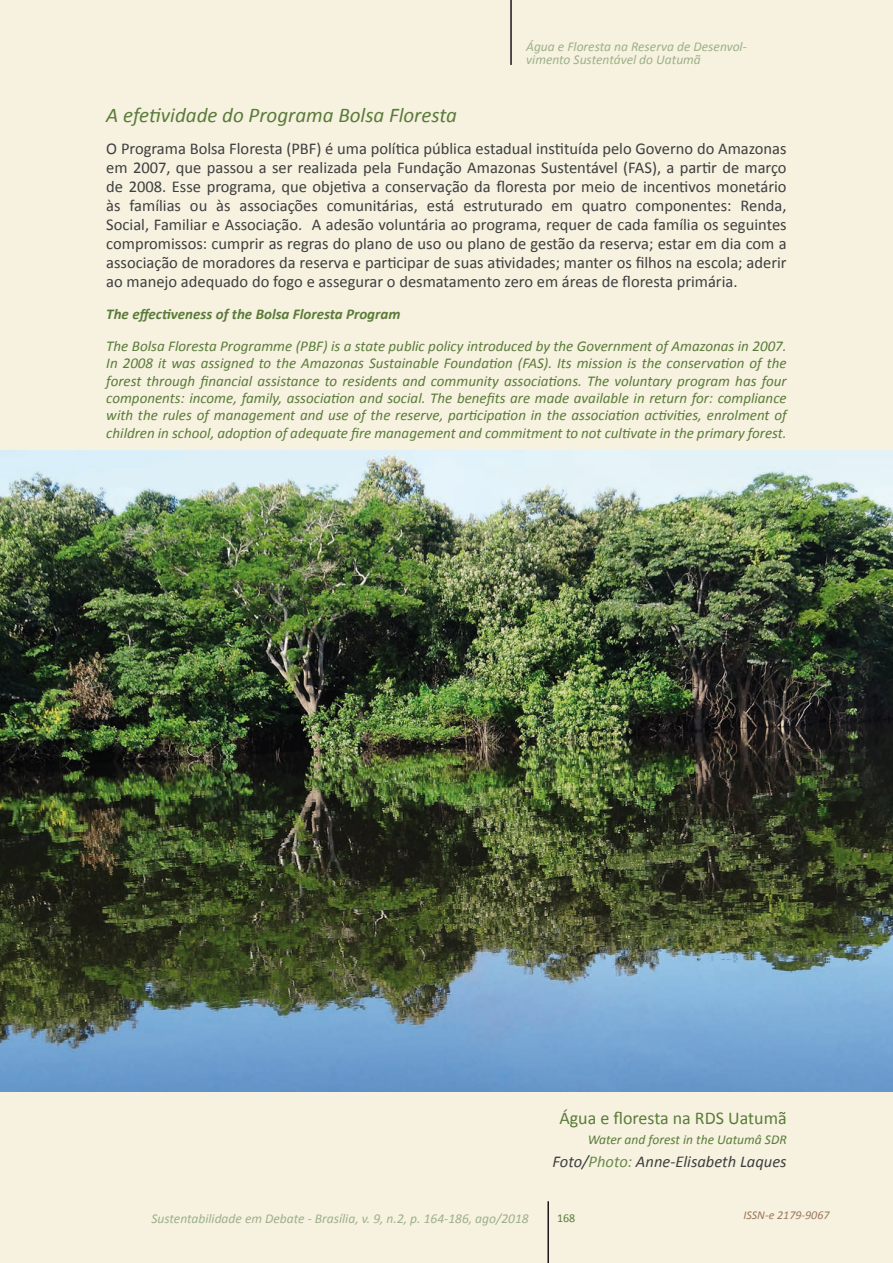
<style>
.page{position:relative;width:893px;height:1263px;background:#f6f2df}
.page>*{position:absolute;margin:0;border:0;box-sizing:border-box;transform-origin:0 0}
.t1{font:italic 21px "Calibri";color:#5b7b3a}
.t2{font:18px "Calibri";color:#5b7b3a}
.t3{font:16.5px/18.9px "Calibri";color:#3e3e40;text-align:justify}
.t4{font:italic 16.5px "Calibri";color:#3e3e40}
.t5{font:italic 15px/17.2px "Calibri";color:#5b7b3a;text-align:justify}
.t6{font:italic 700 15px "Calibri";color:#5b7b3a}
.t7{font:italic 13.5px/13.5px "Calibri";color:#9db089}
.t8{font:italic 13.5px "Calibri";color:#5b7b3a}
.t9{font:italic 12px "Calibri";color:#9b785d}
.t10{font:12px "Calibri";color:#5b7b3a}
.s1{color:#6c894e}
</style>
<div class="page">
<hr style="left:510px;top:0;width:2px;height:65px;background:#1a171c">
<hr style="left:547px;top:1201px;width:2px;height:62px;background:#1a171c">
<img style="left:0;top:450px;width:893px;height:641px">
<p class="t7" style="left:526px;top:39px;width:222px">Água e Floresta na Reserva de Desenvol&shy;vimento Sustentável do Uatumã</p>
<p class="t1" style="left:106px;top:101px;width:352px">A efetividade do Programa Bolsa Floresta</p>
<p class="t3" style="left:106px;top:139px;width:682px">O Programa Bolsa Floresta (PBF) é uma política pública estadual instituída pelo Governo do Amazonas em 2007, que passou a ser realizada pela Fundação Amazonas Sustentável (FAS), a partir de março de 2008. Esse programa, que objetiva a conservação da floresta por meio de incentivos monetário às famílias ou às associações comunitárias, está estruturado em quatro componentes: Renda, Social, Familiar e Associação. A adesão voluntária ao programa, requer de cada família os seguintes compromissos: cumprir as regras do plano de uso ou plano de gestão da reserva; estar em dia com a associação de moradores da reserva e participar de suas atividades; manter os filhos na escola; aderir ao manejo adequado do fogo e assegurar o desmatamento zero em áreas de floresta primária.</p>
<p class="t6" style="left:106px;top:304px;width:296px">The effectiveness of the Bolsa Floresta Program</p>
<p class="t5" style="left:106px;top:337px;width:682px">The Bolsa Floresta Programme (PBF) is a state public policy introduced by the Government of Amazonas in 2007.<br>In 2008 it was assigned to the Amazonas Sustainable Foundation (FAS). Its mission is the conservation of the forest through financial assistance to residents and community associations. The voluntary program has four components: income, family, association and social. The benefits are made available in return for: compliance with the rules of management and use of the reserve, participation in the association activities, enrolment of children in school, adoption of adequate fire management and commitment to not cultivate in the primary forest.</p>
<p class="t2" style="left:559px;top:1107px;width:229px">Água e floresta na RDS Uatumã</p>
<p class="t8" style="left:588px;top:1130px;width:200px">Water and forest in the Uatumâ SDR</p>
<p class="t4" style="left:553px;top:1151px;width:236px">Foto/<span class="s1">Photo:</span> Anne-Elisabeth Laques</p>
<p class="t7" style="left:151px;top:1212px;width:379px">Sustentabilidade em Debate - Brasília, v. 9, n.2, p. 164-186, ago/2018</p>
<p class="t9" style="left:743px;top:1207px;width:88px">ISSN-e 2179-9067</p>
<p class="t10" style="left:557px;top:1210px;width:20px">168</p>
</div>
